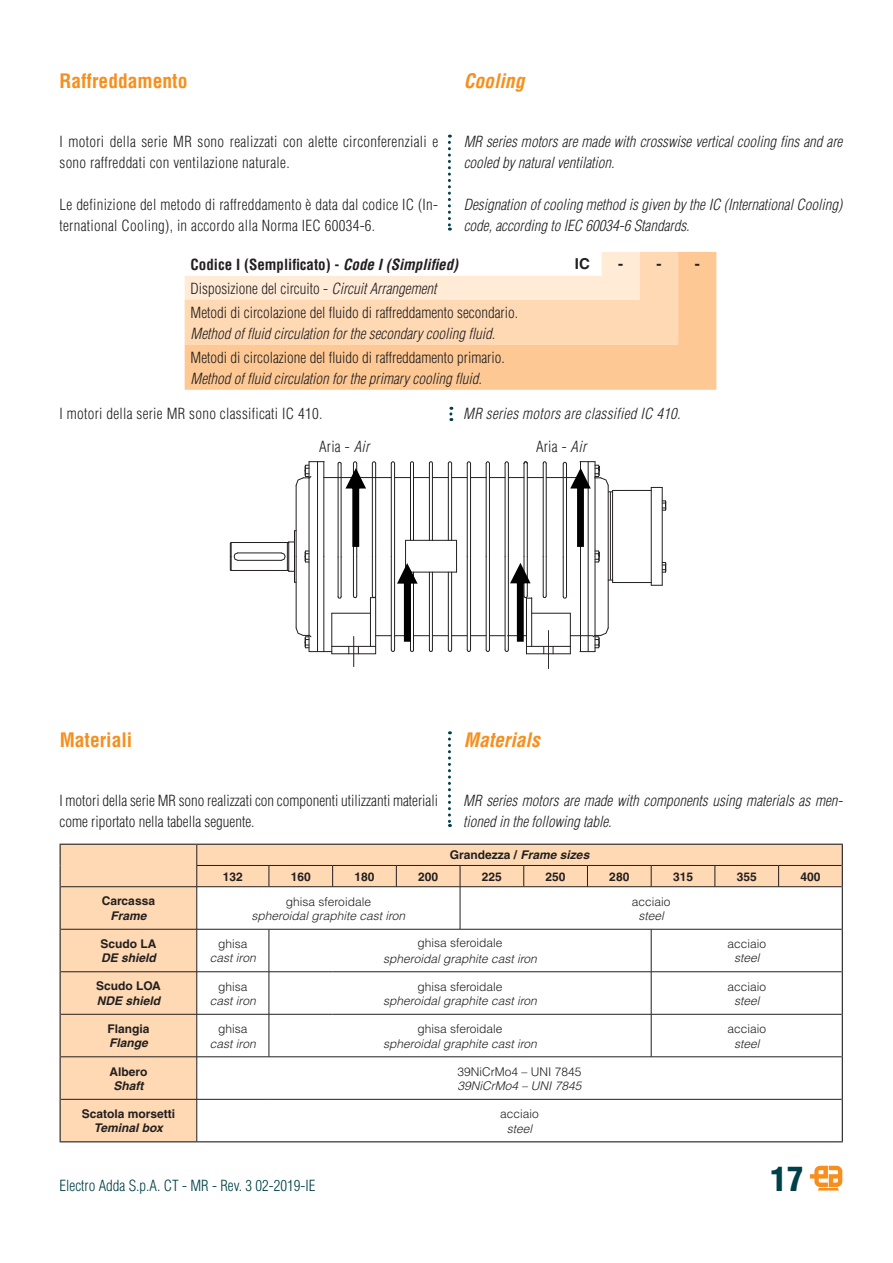
<style>
.page{position:relative;width:893px;height:1263px;background:#fff}
.page>*{position:absolute;margin:0;border:0;box-sizing:border-box;transform-origin:0 0}
.t1{font:900 condensed 33px "Helvetica";color:#004049}
.t2{font:700 condensed 19.5px "Helvetica";color:#f78f1e}
.t3{font:italic 700 condensed 19.5px "Helvetica";color:#f78f1e}
.t4{font:italic 300 condensed 15px/21px "Helvetica";color:#231f20}
.t5{font:300 condensed 15px/21px "Helvetica";letter-spacing:.02em;color:#231f20}
.t6{font:300 condensed 15px/21px "Helvetica";color:#231f20}
.t7{font:700 condensed 15px "Helvetica";color:#231f20}
.t8{font:300 condensed 15px "Helvetica";color:#004049}
.t9{font:italic 300 condensed 15px "Helvetica";letter-spacing:.02em;color:#231f20}
.t10{font:700 15px "Helvetica";color:#231f20}
.t11{font:italic 300 12px "Helvetica";color:#231f20}
.t12{font:300 12px "Helvetica";color:#231f20}
.t13{font:700 12px "Helvetica";color:#231f20}
.t14{font:italic 700 12px "Helvetica";color:#231f20}
.s1{font-style:italic}
</style>
<div class="page">
<svg style="left:809px;top:1166px;width:33px;height:25px"></svg>
<svg style="left:448px;top:731px;width:3px;height:96px"></svg>
<svg style="left:60px;top:844px;width:782px;height:297px"></svg>
<hr style="left:60px;top:887px;width:1px;height:42px;background:#231f20">
<hr style="left:841px;top:887px;width:1px;height:42px;background:#231f20">
<hr style="left:60px;top:929px;width:1px;height:43px;background:#231f20">
<hr style="left:841px;top:929px;width:1px;height:43px;background:#231f20">
<hr style="left:60px;top:972px;width:1px;height:42px;background:#231f20">
<hr style="left:841px;top:972px;width:1px;height:42px;background:#231f20">
<hr style="left:60px;top:1014px;width:1px;height:43px;background:#231f20">
<hr style="left:841px;top:1014px;width:1px;height:43px;background:#231f20">
<hr style="left:60px;top:1057px;width:1px;height:42px;background:#231f20">
<hr style="left:841px;top:1057px;width:1px;height:42px;background:#231f20">
<hr style="left:60px;top:1099px;width:1px;height:42px;background:#231f20">
<hr style="left:841px;top:1099px;width:1px;height:42px;background:#231f20">
<hr style="left:60px;top:1141px;width:782px;height:1px;background:#231f20">
<svg style="left:448px;top:135px;width:3px;height:96px"></svg>
<svg style="left:449px;top:407px;width:3px;height:14px"></svg>
<hr style="left:353px;top:637px;width:1px;height:30px;background:#231f20">
<hr style="left:231px;top:542px;width:56px;height:1px;background:#231f20">
<hr style="left:231px;top:570px;width:56px;height:1px;background:#231f20">
<hr style="left:238px;top:560px;width:43px;height:1px;background:#231f20">
<hr style="left:238px;top:553px;width:43px;height:1px;background:#231f20">
<svg style="left:229px;top:542px;width:10px;height:29px"></svg>
<hr style="left:580px;top:556px;width:1px;height:96px;background:#231f20">
<hr style="left:607px;top:485px;width:1px;height:143px;background:#231f20">
<hr style="left:594px;top:557px;width:1px;height:78px;background:#231f20">
<hr style="left:587px;top:462px;width:1px;height:189px;background:#231f20">
<hr style="left:548px;top:630px;width:1px;height:38px;background:#231f20">
<hr style="left:570px;top:613px;width:1px;height:41px;background:#231f20">
<hr style="left:526px;top:646px;width:44px;height:1px;background:#231f20">
<hr style="left:526px;top:653px;width:44px;height:1px;background:#231f20">
<hr style="left:531px;top:613px;width:39px;height:1px;background:#231f20">
<svg style="left:570px;top:627px;width:39px;height:25px"></svg>
<hr style="left:610px;top:492px;width:1px;height:88px;background:#231f20">
<hr style="left:612px;top:490px;width:1px;height:93px;background:#231f20">
<hr style="left:650px;top:487px;width:1px;height:98px;background:#231f20">
<hr style="left:566px;top:557px;width:1px;height:40px;background:#231f20">
<hr style="left:563px;top:557px;width:1px;height:40px;background:#231f20">
<hr style="left:612px;top:582px;width:39px;height:1px;background:#231f20">
<hr style="left:546px;top:477px;width:34px;height:1px;background:#231f20">
<hr style="left:612px;top:490px;width:39px;height:1px;background:#231f20">
<hr style="left:661px;top:487px;width:1px;height:98px;background:#231f20">
<svg style="left:662px;top:562px;width:4px;height:11px"></svg>
<svg style="left:662px;top:500px;width:4px;height:11px"></svg>
<svg style="left:562px;top:461px;width:50px;height:104px"></svg>
<svg style="left:280px;top:461px;width:273px;height:193px"></svg>
<svg style="left:185px;top:252px;width:531px;height:138px;background:#fddab7"></svg>
<h2 class="t2" style="left:60px;top:73px;width:129px">Raffreddamento</h2>
<h2 class="t3" style="left:463px;top:73px;width:62px">Cooling</h2>
<p class="t5" style="left:60px;top:132px;width:380px">I motori della serie MR sono realizzati con alette circonferenziali e sono raffreddati con ventilazione naturale.</p>
<p class="t5" style="left:60px;top:195px;width:380px">Le definizione del metodo di raffreddamento è data dal codice IC (In&shy;ternational Cooling), in accordo alla Norma IEC 60034-6.</p>
<p class="t4" style="left:463px;top:132px;width:380px">MR series motors are made with crosswise vertical cooling fins and are cooled by natural ventilation.</p>
<p class="t4" style="left:463px;top:195px;width:380px">Designation of cooling method is given by the IC (International Cooling) code, according to IEC 60034-6 Standards.</p>
<p class="t7" style="left:191px;top:259px;width:269px">Codice I (Semplificato) - <span class="s1">Code I (Simplified)</span></p>
<p class="t10" style="left:575px;top:259px;width:16px">IC</p>
<p class="t10" style="left:618px;top:259px;width:45px">- -</p>
<p class="t10" style="left:694px;top:259px;width:6px">-</p>
<p class="t6" style="left:191px;top:278px;width:329px;line-height:24px">Disposizione del circuito - <span class="s1">Circuit Arrangement<br></span>Metodi di circolazione del fluido di raffreddamento secondario.</p>
<p class="t4" style="left:191px;top:324px;width:306px">Method of fluid circulation for the secondary cooling fluid.</p>
<p class="t6" style="left:191px;top:348px;width:316px">Metodi di circolazione del fluido di raffreddamento primario.</p>
<p class="t4" style="left:191px;top:369px;width:292px">Method of fluid circulation for the primary cooling fluid.</p>
<p class="t5" style="left:60px;top:404px;width:264px">I motori della serie MR sono classificati IC 410.</p>
<p class="t9" style="left:463px;top:408px;width:219px">MR series motors are classified IC 410.</p>
<p class="t5" style="left:319px;top:438px;width:52px">Aria - <span class="s1">Air</span></p>
<p class="t5" style="left:536px;top:438px;width:52px">Aria - <span class="s1">Air</span></p>
<h2 class="t2" style="left:60px;top:732px;width:74px">Materiali</h2>
<h2 class="t3" style="left:464px;top:732px;width:77px">Materials</h2>
<p class="t6" style="left:60px;top:791px;width:380px">I motori della serie MR sono realizzati con componenti utilizzanti materiali come riportato nella tabella seguente.</p>
<p class="t4" style="left:463px;top:791px;width:381px">MR series motors are made with components using materials as men&shy;tioned in the following table.</p>
<p class="t13" style="left:450px;top:851px;width:141px">Grandezza / <span class="s1">Frame sizes</span></p>
<p class="t13" style="left:223px;top:872px;width:22px">132</p>
<p class="t13" style="left:291px;top:872px;width:22px">160</p>
<p class="t13" style="left:354px;top:872px;width:22px">180</p>
<p class="t13" style="left:418px;top:872px;width:22px">200</p>
<p class="t13" style="left:482px;top:872px;width:22px">225</p>
<p class="t13" style="left:545px;top:872px;width:22px">250</p>
<p class="t13" style="left:609px;top:872px;width:22px">280</p>
<p class="t13" style="left:673px;top:872px;width:22px">315</p>
<p class="t13" style="left:736px;top:872px;width:22px">355</p>
<p class="t13" style="left:800px;top:872px;width:22px">400</p>
<p class="t13" style="left:102px;top:897px;width:55px">Carcassa</p>
<p class="t14" style="left:110px;top:911px;width:38px">Frame</p>
<p class="t12" style="left:286px;top:897px;width:87px">ghisa sferoidale</p>
<p class="t11" style="left:251px;top:911px;width:155px">spheroidal graphite cast iron</p>
<p class="t12" style="left:631px;top:897px;width:40px">acciaio</p>
<p class="t11" style="left:638px;top:911px;width:27px">steel</p>
<p class="t13" style="left:100px;top:939px;width:58px">Scudo LA</p>
<p class="t14" style="left:101px;top:954px;width:56px">DE shield</p>
<p class="t12" style="left:218px;top:939px;width:31px">ghisa</p>
<p class="t11" style="left:210px;top:954px;width:47px">cast iron</p>
<p class="t12" style="left:417px;top:939px;width:87px">ghisa sferoidale</p>
<p class="t11" style="left:383px;top:955px;width:155px">spheroidal graphite cast iron</p>
<p class="t12" style="left:727px;top:939px;width:40px">acciaio</p>
<p class="t11" style="left:734px;top:954px;width:27px">steel</p>
<p class="t13" style="left:96px;top:982px;width:66px">Scudo LOA</p>
<p class="t14" style="left:97px;top:996px;width:65px">NDE shield</p>
<p class="t12" style="left:218px;top:982px;width:31px">ghisa</p>
<p class="t11" style="left:210px;top:996px;width:47px">cast iron</p>
<p class="t12" style="left:417px;top:982px;width:87px">ghisa sferoidale</p>
<p class="t11" style="left:383px;top:996px;width:155px">spheroidal graphite cast iron</p>
<p class="t12" style="left:727px;top:982px;width:40px">acciaio</p>
<p class="t11" style="left:734px;top:996px;width:27px">steel</p>
<p class="t13" style="left:107px;top:1024px;width:44px">Flangia</p>
<p class="t14" style="left:109px;top:1039px;width:40px">Flange</p>
<p class="t12" style="left:218px;top:1024px;width:31px">ghisa</p>
<p class="t11" style="left:210px;top:1039px;width:47px">cast iron</p>
<p class="t12" style="left:417px;top:1024px;width:87px">ghisa sferoidale</p>
<p class="t11" style="left:383px;top:1039px;width:155px">spheroidal graphite cast iron</p>
<p class="t12" style="left:727px;top:1024px;width:40px">acciaio</p>
<p class="t11" style="left:734px;top:1039px;width:27px">steel</p>
<p class="t13" style="left:110px;top:1067px;width:39px">Albero</p>
<p class="t14" style="left:113px;top:1081px;width:31px">Shaft</p>
<p class="t12" style="left:457px;top:1067px;width:126px">39NiCrMo4 – UNI 7845</p>
<p class="t11" style="left:457px;top:1081px;width:126px">39NiCrMo4 – UNI 7845</p>
<p class="t13" style="left:82px;top:1109px;width:95px">Scatola morsetti</p>
<p class="t14" style="left:94px;top:1124px;width:70px">Teminal box</p>
<p class="t12" style="left:500px;top:1110px;width:40px">acciaio</p>
<p class="t11" style="left:507px;top:1124px;width:27px">steel</p>
<p class="t8" style="left:60px;top:1179px;width:257px">Electro Adda S.p.A. CT - MR - Rev. 3 02-2019-IE</p>
<h1 class="t1" style="left:770px;top:1166px;width:34px">17</h1>
</div>
